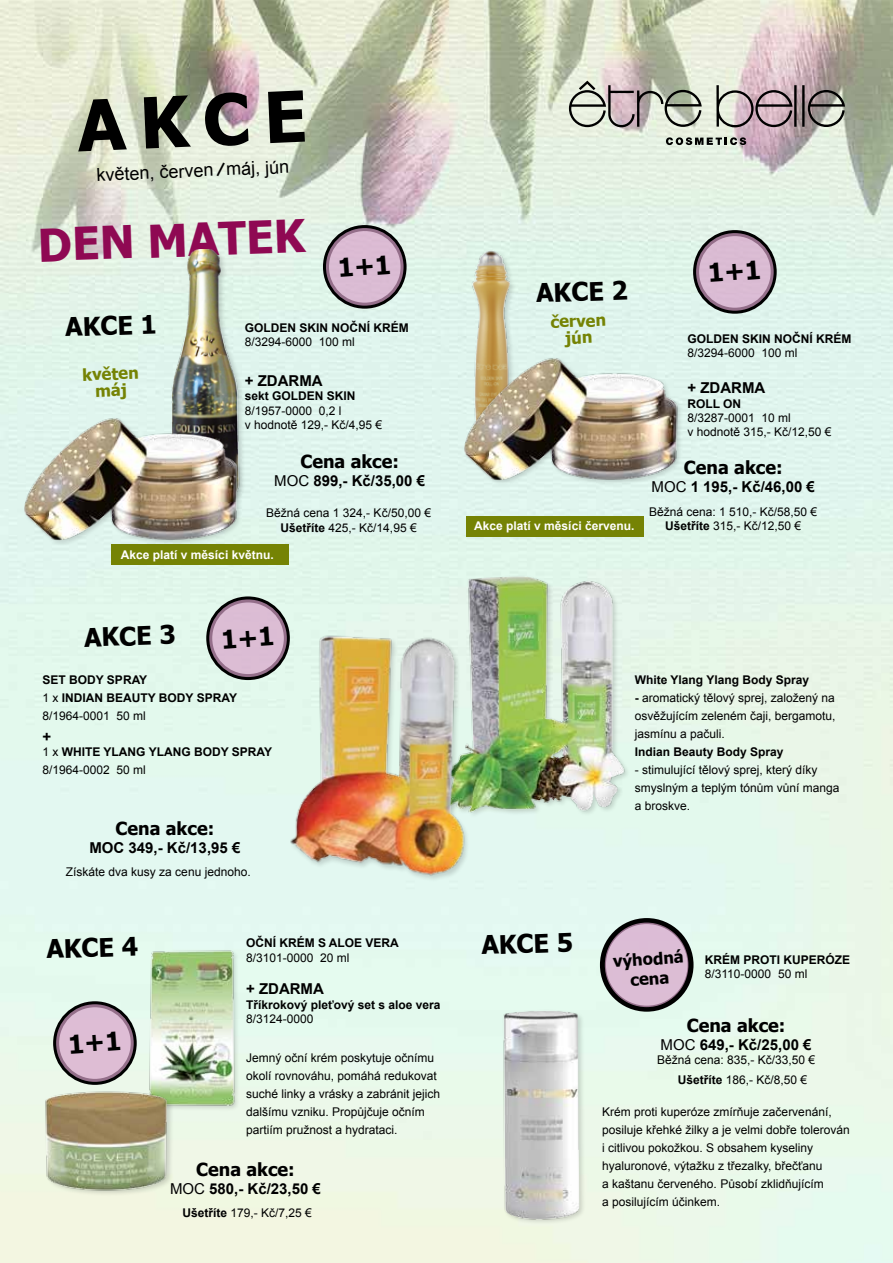
<style>
.page{position:relative;width:893px;height:1263px;background:#fff}
.page>*{position:absolute;margin:0;border:0;box-sizing:border-box;transform-origin:0 0}
.t1{font:700 70.5px "Tahoma";color:#000}
.t2{font:700 45px "Tahoma";color:#8f0953}
.t3{font:700 25.5px "Tahoma";color:#000}
.t4{font:700 18px "Tahoma";color:#000}
.t5{font:18px "Arial";color:#000}
.t6{font:700 16.5px/16.5px "Tahoma";color:#758304;text-align:center}
.t7{font:700 16.5px/19.8px "Tahoma";color:#000;text-align:center}
.t8{font:700 15px "Arial";color:#000}
.t9{font:12px/18px "Arial";color:#000}
.t10{font:700 12px/18px "Arial";color:#000}
.t11{font:700 12px "Arial";color:#fff}
.s1{font-family:"Frontage"}
.s2{font-weight:400}
.s3{font-weight:700}
</style>
<div class="page">
<img style="left:0;top:0;width:893px;height:1263px">
<svg style="left:569px;top:81px;width:276px;height:46px;background:#aca6a2"></svg>
<svg style="left:666px;top:137px;width:80px;height:8px"></svg>
<img style="left:466px;top:237px;width:55px;height:103px">
<div style="left:170px;top:248px;width:97px;height:261px;background:#e0f5ed"></div>
<img style="left:161px;top:250px;width:99px;height:266px">
<img style="left:423px;top:565px;width:221px;height:256px">
<img style="left:145px;top:942px;width:95px;height:171px">
<img style="left:28px;top:1074px;width:154px;height:147px">
<div style="left:323px;top:225px;width:84px;height:84px;border:6px solid #000;border-radius:50%"></div>
<svg style="left:326px;top:228px;width:78px;height:78px;background:#c8a8c0"></svg>
<div style="left:206px;top:596px;width:84px;height:84px;border:6px solid #000;border-radius:50%"></div>
<svg style="left:209px;top:599px;width:78px;height:78px;background:#cbacc3"></svg>
<div style="left:693px;top:230px;width:84px;height:84px;border:6px solid #000;border-radius:50%"></div>
<svg style="left:696px;top:233px;width:78px;height:78px;background:#c8a8c1"></svg>
<div style="left:53px;top:1001px;width:84px;height:84px;border:6px solid #000;border-radius:50%"></div>
<svg style="left:56px;top:1004px;width:78px;height:78px;background:#cbaac1"></svg>
<img style="left:479px;top:988px;width:115px;height:252px">
<div style="left:600px;top:918px;width:93px;height:94px;border:6px solid #000;border-radius:50%"></div>
<svg style="left:605px;top:922px;width:83px;height:85px;background:#d6b7cf"></svg>
<img style="left:275px;top:610px;width:232px;height:284px">
<img style="left:13px;top:400px;width:242px;height:153px">
<img style="left:452px;top:340px;width:243px;height:152px">
<div style="left:111px;top:544px;width:178px;height:21px;background:#758304"></div>
<div style="left:466px;top:516px;width:177px;height:21px;background:#758304"></div>
<svg style="left:340px;top:255px;width:50px;height:22px"></svg>
<svg style="left:223px;top:626px;width:50px;height:22px"></svg>
<svg style="left:710px;top:260px;width:50px;height:22px"></svg>
<svg style="left:70px;top:1031px;width:50px;height:22px"></svg>
<h1 class="t1" style="left:76px;top:76px;width:232px;rotate:-2deg">AKCE</h1>
<h3 class="t5" style="left:96px;top:162px;width:194px;rotate:-2deg">květen, červen<span class="s1">/</span>máj, jún</h3>
<h2 class="t2" style="left:37px;top:214px;width:269px;rotate:-2deg">DEN MATEK</h2>
<h3 class="t3" style="left:65px;top:309px;width:93px;rotate:-2deg">AKCE 1</h3>
<h3 class="t6" style="left:82px;top:365px;width:58px;rotate:-2deg">květen máj</h3>
<p class="t10" style="left:245px;top:319px;width:166px">GOLDEN SKIN NOČNÍ KRÉM</p>
<p class="t9" style="left:245px;top:333px;width:112px">8/3294-6000 100 ml</p>
<p class="t8" style="left:245px;top:371px;width:79px">+ ZDARMA</p>
<p class="t10" style="left:245px;top:387px;width:112px">sekt GOLDEN SKIN</p>
<p class="t9" style="left:245px;top:403px;width:139px;line-height:14.4px">8/1957-0000 0,2 l<br>v hodnotě 129,- Kč/4,95 €</p>
<h3 class="t4" style="left:300px;top:449px;width:100px">Cena akce:</h3>
<p class="t8" style="left:274px;top:471px;width:152px"><span class="s2">MOC</span> 899,- Kč/35,00 €</p>
<h3 class="t3" style="left:536px;top:275px;width:93px;rotate:-2deg">AKCE 2</h3>
<h3 class="t6" style="left:550px;top:312px;width:57px;rotate:-2deg">červen jún</h3>
<p class="t10" style="left:687px;top:330px;width:166px">GOLDEN SKIN NOČNÍ KRÉM</p>
<p class="t9" style="left:687px;top:344px;width:112px">8/3294-6000 100 ml</p>
<p class="t8" style="left:687px;top:378px;width:79px">+ ZDARMA</p>
<p class="t10" style="left:687px;top:395px;width:55px">ROLL ON</p>
<p class="t9" style="left:687px;top:411px;width:146px;line-height:14.4px">8/3287-0001 10 ml<br>v hodnotě 315,- Kč/12,50 €</p>
<h3 class="t4" style="left:684px;top:455px;width:100px">Cena akce:</h3>
<p class="t8" style="left:651px;top:477px;width:165px"><span class="s2">MOC</span> 1 195,- Kč/46,00 €</p>
<p class="t9" style="left:266px;top:506px;width:166px;line-height:14.4px;text-align:center">Běžná cena 1 324,- Kč/50,00 €<br><span class="s3">Ušetříte</span> 425,- Kč/14,95 €</p>
<p class="t9" style="left:649px;top:504px;width:170px;line-height:14.4px;text-align:center">Běžná cena: 1 510,- Kč/58,50 €<br><span class="s3">Ušetříte</span> 315,- Kč/12,50 €</p>
<p class="t11" style="left:474px;top:518px;width:162px">Akce platí v měsíci červenu.</p>
<p class="t11" style="left:121px;top:546px;width:154px">Akce platí v měsíci květnu.</p>
<h3 class="t3" style="left:83px;top:620px;width:93px;rotate:-2deg">AKCE 3</h3>
<p class="t10" style="left:43px;top:671px;width:196px">SET BODY SPRAY<br><span class="s2">1 x</span> INDIAN BEAUTY BODY SPRAY<br><span class="s2">8/1964-0001 50 ml</span></p>
<p class="t8" style="left:43px;top:726px;width:10px">+</p>
<p class="t10" style="left:43px;top:743px;width:231px"><span class="s2">1 x</span> WHITE YLANG YLANG BODY SPRAY<br><span class="s2">8/1964-0002 50 ml</span></p>
<h3 class="t4" style="left:116px;top:816px;width:100px">Cena akce:</h3>
<p class="t8" style="left:89px;top:838px;width:152px">MOC 349,- Kč/13,95 €</p>
<p class="t9" style="left:66px;top:863px;width:186px">Získáte dva kusy za cenu jednoho.</p>
<h3 class="t3" style="left:46px;top:931px;width:93px;rotate:-2deg">AKCE 4</h3>
<p class="t10" style="left:246px;top:934px;width:154px">OČNÍ KRÉM S ALOE VERA</p>
<p class="t9" style="left:246px;top:949px;width:105px">8/3101-0000 20 ml</p>
<p class="t8" style="left:246px;top:979px;width:79px">+ ZDARMA</p>
<p class="t10" style="left:246px;top:996px;width:196px">Tříkrokový pleťový set s aloe vera</p>
<p class="t9" style="left:246px;top:1010px;width:69px">8/3124-0000</p>
<p class="t9" style="left:246px;top:1049px;width:196px">Jemný oční krém poskytuje očnímu okolí rovnováhu, pomáhá redukovat suché linky a vrásky a zabránit jejich dalšímu vzniku. Propůjčuje očním partiím pružnost a hydrataci.</p>
<h3 class="t4" style="left:196px;top:1157px;width:100px">Cena akce:</h3>
<p class="t8" style="left:170px;top:1179px;width:152px"><span class="s2">MOC</span> 580,- Kč/23,50 €</p>
<p class="t9" style="left:182px;top:1204px;width:131px"><span class="s3">Ušetříte</span> 179,- Kč/7,25 €</p>
<p class="t10" style="left:635px;top:671px;width:176px">White Ylang Ylang Body Spray</p>
<p class="t9" style="left:635px;top:689px;width:202px;text-align:justify"><span class="s3">-</span> aromatický tělový sprej, založený na osvěžujícím zeleném čaji, bergamotu, jasmínu a pačuli.</p>
<p class="t10" style="left:635px;top:743px;width:150px">Indian Beauty Body Spray</p>
<p class="t9" style="left:635px;top:761px;width:206px">- stimulující tělový sprej, který díky smyslným a teplým tónům vůní manga a broskve.</p>
<h3 class="t3" style="left:481px;top:927px;width:93px;rotate:-2deg">AKCE 5</h3>
<h3 class="t7" style="left:612px;top:950px;width:72px;rotate:-4deg">výhodná cena</h3>
<p class="t10" style="left:705px;top:951px;width:147px">KRÉM PROTI KUPERÓZE</p>
<p class="t9" style="left:705px;top:965px;width:104px">8/3110-0000 50 ml</p>
<h3 class="t4" style="left:687px;top:1013px;width:100px">Cena akce:</h3>
<p class="t8" style="left:661px;top:1035px;width:152px"><span class="s2">MOC</span> 649,- Kč/25,00 €</p>
<p class="t9" style="left:678px;top:1050px;width:139px;line-height:19.8px;text-indent:-21px">Běžná cena: 835,- Kč/33,50 €<br><span class="s3">Ušetříte</span> 186,- Kč/8,50 €</p>
<p class="t9" style="left:602px;top:1103px;width:249px">Krém proti kuperóze zmírňuje začervenání, posiluje křehké žilky a je velmi dobře tolerován i citlivou pokožkou. S obsahem kyseliny hyaluronové, výtažku z třezalky, břečťanu<br>a kaštanu červeného. Působí zklidňujícím<br>a posilujícím účinkem.</p>
</div>
